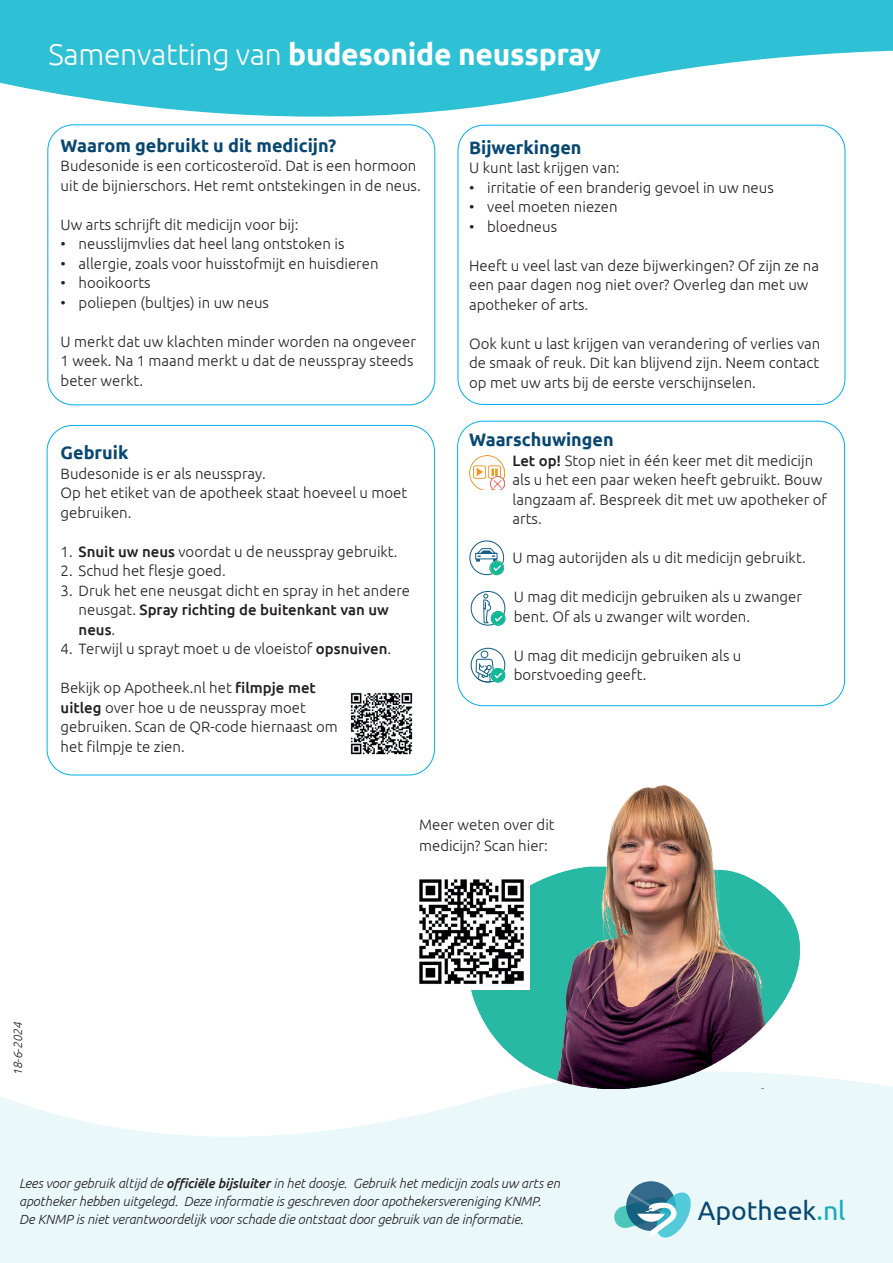
<style>
.page{position:relative;width:893px;height:1263px;background:#fff}
.page>*{position:absolute;margin:0;border:0;box-sizing:border-box;transform-origin:0 0}
.t1{font:700 30px "Ubuntu";letter-spacing:-.01em;color:#fff}
.t2{font:26.7px "Ubuntu";color:#074771}
.t3{font:700 18px "Ubuntu";color:#074772}
.t4{font:300 15px/19.5px "Ubuntu";color:#231f20}
.t5{font:italic 300 13.35px/18px "Ubuntu";letter-spacing:-.005em;color:#231f20}
.t6{font:italic 300 12px "Ubuntu";color:#231f20}
.s1{font-weight:300}
.s2{font-weight:500}
.s3{color:#17aab8}
</style>
<div class="page">
<svg style="left:0;top:1076px;width:893px;height:187px;background:#edf9fa"></svg>
<svg style="left:0;top:0;width:893px;height:165px;fill:#2ec0d4"></svg>
<svg style="left:626px;top:1181px;width:50px;height:50px"></svg>
<svg style="left:614px;top:1192px;width:77px;height:45px;background:#81becb"></svg>
<div style="left:457px;top:421px;width:388px;height:285px;border:1px solid #00aeef;border-radius:26px"></div>
<div style="left:458px;top:125px;width:387px;height:279px;background:#fff;border-radius:26px"></div>
<div style="left:458px;top:125px;width:387px;height:280px;border:1px solid #00aeef;border-radius:26px"></div>
<div style="left:48px;top:125px;width:387px;height:280px;background:#fff;border-radius:26px"></div>
<div style="left:48px;top:125px;width:387px;height:280px;border:1px solid #00aeef;border-radius:26px"></div>
<svg style="left:469px;top:540px;width:35px;height:35px"></svg>
<img style="left:469px;top:455px;width:35px;height:35px">
<svg style="left:471px;top:591px;width:34px;height:35px"></svg>
<svg style="left:471px;top:648px;width:34px;height:34px"></svg>
<img style="left:350px;top:692px;width:63px;height:63px">
<img style="left:449px;top:785px;width:360px;height:308px">
<img style="left:419px;top:874px;width:110px;height:116px">
<h1 class="t1" style="left:48px;top:36px;width:554px"><span class="s1">Samenvatting van</span> budesonide neusspray</h1>
<p class="t3" style="left:61px;top:134px;width:277px">Waarom gebruikt u dit medicijn?</p>
<p class="t4" style="left:61px;top:156px;width:362px">Budesonide is een corticosteroïd. Dat is een hormoon uit de bijnierschors. Het remt ontstekingen in de neus.</p>
<p class="t4" style="left:61px;top:214px;width:239px">Uw arts schrijft dit medicijn voor bij:</p>
<p class="t4" style="left:61px;top:234px;width:285px">• neusslijmvlies dat heel lang ontstoken is</p>
<p class="t4" style="left:61px;top:253px;width:320px">• allergie, zoals voor huisstofmijt en huisdieren</p>
<p class="t4" style="left:61px;top:273px;width:91px">• hooikoorts</p>
<p class="t4" style="left:61px;top:292px;width:210px">• poliepen (bultjes) in uw neus</p>
<p class="t4" style="left:61px;top:331px;width:357px">U merkt dat uw klachten minder worden na ongeveer<br>1 week. Na 1 maand merkt u dat de neusspray steeds beter werkt.</p>
<p class="t3" style="left:61px;top:442px;width:69px">Gebruik</p>
<p class="t4" style="left:61px;top:463px;width:348px">Budesonide is er als neusspray.<br>Op het etiket van de apotheek staat hoeveel u moet gebruiken.</p>
<p class="t4" style="left:61px;top:541px;width:339px">1. <span class="s2">Snuit uw neus</span> voordat u de neusspray gebruikt.</p>
<p class="t4" style="left:61px;top:561px;width:167px">2. Schud het flesje goed.</p>
<p class="t4" style="left:79px;top:580px;width:333px;text-indent:-18px">3. Druk het ene neusgat dicht en spray in het andere neusgat. <span class="s2">Spray richting de buitenkant van uw neus</span>.</p>
<p class="t4" style="left:61px;top:639px;width:332px">4. Terwijl u sprayt moet u de vloeistof <span class="s2">opsnuiven</span>.</p>
<p class="t4" style="left:61px;top:678px;width:279px">Bekijk op Apotheek.nl het <span class="s2">filmpje met uitleg</span> over hoe u de neusspray moet gebruiken. Scan de QR-code hiernaast om het filmpje te zien.</p>
<p class="t3" style="left:469px;top:136px;width:114px">Bijwerkingen</p>
<p class="t4" style="left:469px;top:158px;width:152px">U kunt last krijgen van:</p>
<p class="t4" style="left:469px;top:177px;width:306px">• irritatie of een branderig gevoel in uw neus</p>
<p class="t4" style="left:469px;top:197px;width:150px">• veel moeten niezen</p>
<p class="t4" style="left:469px;top:216px;width:89px">• bloedneus</p>
<p class="t4" style="left:469px;top:255px;width:351px">Heeft u veel last van deze bijwerkingen? Of zijn ze na een paar dagen nog niet over? Overleg dan met uw apotheker of arts.</p>
<p class="t4" style="left:469px;top:333px;width:353px;text-align:justify">Ook kunt u last krijgen van verandering of verlies van de smaak of reuk. Dit kan blijvend zijn. Neem contact op met uw arts bij de eerste verschijnselen.</p>
<p class="t3" style="left:469px;top:429px;width:146px">Waarschuwingen</p>
<p class="t4" style="left:513px;top:450px;width:316px"><span class="s2">Let op!</span> Stop niet in één keer met dit medicijn als u het een paar weken heeft gebruikt. Bouw langzaam af. Bespreek dit met uw apotheker of arts.</p>
<p class="t4" style="left:513px;top:548px;width:295px">U mag autorijden als u dit medicijn gebruikt.</p>
<p class="t4" style="left:514px;top:587px;width:290px">U mag dit medicijn gebruiken als u zwanger bent. Of als u zwanger wilt worden.</p>
<p class="t4" style="left:514px;top:645px;width:229px">U mag dit medicijn gebruiken als u borstvoeding geeft.</p>
<p class="t6" style="left:11px;top:1076px;width:56px;rotate:-90deg">18-6-2024</p>
<p class="t4" style="left:419px;top:814px;width:137px;line-height:21px">Meer weten over dit medicijn? Scan hier:</p>
<p class="t5" style="left:19px;top:1174px;width:542px">Lees voor gebruik altijd de <span class="s2">officiële bijsluiter</span> in het doosje. Gebruik het medicijn zoals uw arts en apotheker hebben uitgelegd. Deze informatie is geschreven door apothekersvereniging KNMP.<br>De KNMP is niet verantwoordelijk voor schade die ontstaat door gebruik van de informatie.</p>
<h2 class="t2" style="left:698px;top:1194px;width:149px">Apotheek<span class="s3">.nl</span></h2>
</div>
